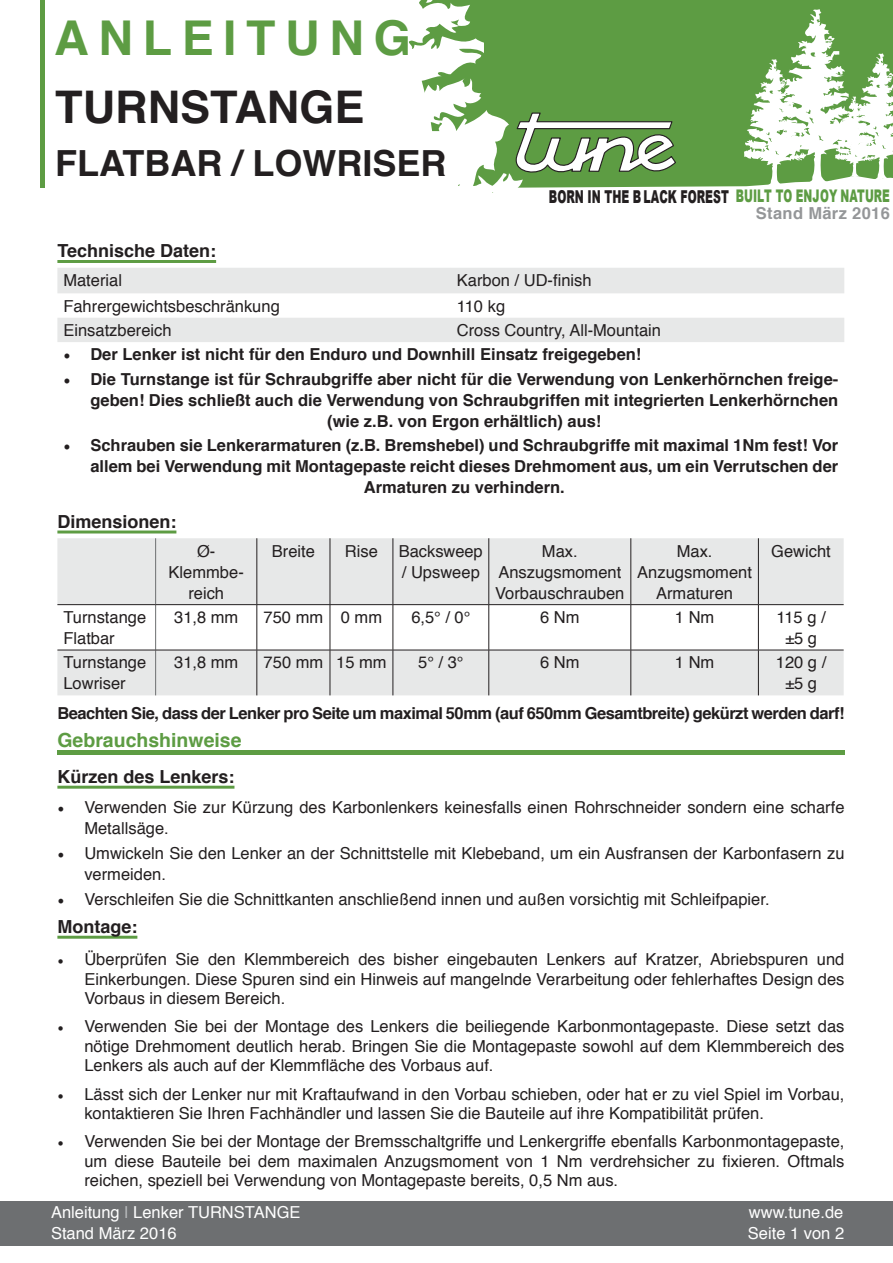
<style>
.page{position:relative;width:893px;height:1263px;background:#fff}
.page>*{position:absolute;margin:0;border:0;box-sizing:border-box;transform-origin:0 0}
.t1{font:700 48px "Helvetica";letter-spacing:.2em;color:#5d9c43}
.t2{font:700 45px "Helvetica";color:#231f20}
.t3{font:700 36px "Helvetica";color:#231f20}
.t4{font:700 19.5px "Helvetica";color:#5d9c43}
.t5{font:700 18px "Helvetica";color:#231f20}
.t6{font:900 17.7px "Arial";color:#231f20;scale:.61 1}
.t7{font:16.5px/21px "Helvetica";color:#231f20}
.t8{font:700 16.5px "Helvetica";color:#231f20}
.t9{font:700 16.5px "Helvetica";letter-spacing:-.03em;color:#231f20}
.t10{font:16.5px "Helvetica";color:#fff}
.t11{font:700 16.5px "Helvetica";letter-spacing:.02em;color:#949698}
.s1{font-size:17.4px;color:#5d9c43}
.s2{font-family:"Minion Pro";font-size:18px}
.s3{font-family:"Minion Pro"}
.s4{color:#bcbec0}
</style>
<div class="page">
<div style="left:0;top:1201px;width:893px;height:44px;background:#6d6f71"></div>
<hr style="left:57px;top:260px;width:159px;height:3px;background:#5d9c43">
<hr style="left:57px;top:530px;width:119px;height:3px;background:#5d9c43">
<hr style="left:57px;top:786px;width:177px;height:3px;background:#5d9c43">
<hr style="left:57px;top:936px;width:80px;height:3px;background:#5d9c43">
<svg style="left:57px;top:268px;width:787px;height:74px;fill:#e7e8e8"></svg>
<svg style="left:57px;top:538px;width:787px;height:157px;fill:#e7e8e8"></svg>
<hr style="left:155px;top:538px;width:1px;height:66px;background:#6d6f71">
<hr style="left:155px;top:605px;width:1px;height:45px;background:#6d6f71">
<hr style="left:155px;top:650px;width:1px;height:45px;background:#6d6f71">
<hr style="left:257px;top:538px;width:1px;height:66px;background:#231f20">
<hr style="left:330px;top:538px;width:1px;height:66px;background:#231f20">
<hr style="left:393px;top:538px;width:1px;height:66px;background:#231f20">
<hr style="left:489px;top:538px;width:1px;height:66px;background:#231f20">
<hr style="left:631px;top:538px;width:1px;height:66px;background:#231f20">
<hr style="left:758px;top:538px;width:1px;height:66px;background:#231f20">
<hr style="left:57px;top:604px;width:99px;height:1px;background:#231f20">
<hr style="left:156px;top:604px;width:101px;height:1px;background:#231f20">
<hr style="left:257px;top:604px;width:73px;height:1px;background:#231f20">
<hr style="left:257px;top:605px;width:1px;height:45px;background:#231f20">
<hr style="left:330px;top:604px;width:63px;height:1px;background:#231f20">
<hr style="left:330px;top:605px;width:1px;height:45px;background:#231f20">
<hr style="left:393px;top:604px;width:96px;height:1px;background:#231f20">
<hr style="left:393px;top:605px;width:1px;height:45px;background:#231f20">
<hr style="left:489px;top:604px;width:142px;height:1px;background:#231f20">
<hr style="left:489px;top:605px;width:1px;height:45px;background:#231f20">
<hr style="left:631px;top:604px;width:127px;height:1px;background:#231f20">
<hr style="left:631px;top:605px;width:1px;height:45px;background:#231f20">
<hr style="left:758px;top:604px;width:86px;height:1px;background:#231f20">
<hr style="left:758px;top:605px;width:1px;height:45px;background:#231f20">
<hr style="left:57px;top:650px;width:99px;height:1px;background:#231f20">
<hr style="left:156px;top:650px;width:101px;height:1px;background:#231f20">
<hr style="left:257px;top:650px;width:73px;height:1px;background:#231f20">
<hr style="left:257px;top:650px;width:1px;height:45px;background:#231f20">
<hr style="left:330px;top:650px;width:63px;height:1px;background:#231f20">
<hr style="left:330px;top:650px;width:1px;height:45px;background:#231f20">
<hr style="left:393px;top:650px;width:96px;height:1px;background:#231f20">
<hr style="left:393px;top:650px;width:1px;height:45px;background:#231f20">
<hr style="left:489px;top:650px;width:142px;height:1px;background:#231f20">
<hr style="left:489px;top:650px;width:1px;height:45px;background:#231f20">
<hr style="left:631px;top:650px;width:127px;height:1px;background:#231f20">
<hr style="left:631px;top:650px;width:1px;height:45px;background:#231f20">
<hr style="left:758px;top:650px;width:86px;height:1px;background:#231f20">
<hr style="left:758px;top:650px;width:1px;height:45px;background:#231f20">
<div style="left:57px;top:750px;width:788px;height:5px;background:#5d9c43"></div>
<svg style="left:409px;top:0;width:114px;height:193px"></svg>
<svg style="left:499px;top:8px;width:394px;height:185px"></svg>
<div style="left:40px;top:0;width:5px;height:188px;background:#5d9c43"></div>
<h1 class="t1" style="left:54px;top:-1px;width:358px">ANLEITUNG</h1>
<h2 class="t2" style="left:55px;top:71px;width:311px">TURNSTANGE</h2>
<h3 class="t3" style="left:55px;top:134px;width:393px">FLATBAR / LOWRISER</h3>
<p class="t6" style="left:549px;top:184px;width:561px">BORN IN THE B LACK FOREST <span class="s1">BUILT TO ENJOY NATURE</span></p>
<p class="t11" style="left:756px;top:200px;width:135px">Stand März 2016</p>
<p class="t5" style="left:57px;top:236px;width:160px">Technische Daten:</p>
<p class="t7" style="left:63px;top:270px;width:60px">Material</p>
<p class="t7" style="left:457px;top:270px;width:136px">Karbon / UD-finish</p>
<p class="t7" style="left:63px;top:296px;width:218px">Fahrergewichtsbeschränkung</p>
<p class="t7" style="left:457px;top:296px;width:50px">110 kg</p>
<p class="t7" style="left:63px;top:320px;width:110px">Einsatzbereich</p>
<p class="t7" style="left:457px;top:320px;width:206px">Cross Country, All-Mountain</p>
<p class="t8" style="left:63px;top:341px;width:580px"><span class="s2">•</span> Der Lenker ist nicht für den Enduro und Downhill Einsatz freigegeben!</p>
<p class="t8" style="left:63px;top:366px;width:776px"><span class="s2">•</span> Die Turnstange ist für Schraubgriffe aber nicht für die Verwendung von Lenkerhörnchen freige-</p>
<p class="t8" style="left:90px;top:387px;width:749px">geben! Dies schließt auch die Verwendung von Schraubgriffen mit integrierten Lenkerhörnchen</p>
<p class="t8" style="left:327px;top:408px;width:276px">(wie z.B. von Ergon erhältlich) aus!</p>
<p class="t8" style="left:63px;top:432px;width:776px"><span class="s2">•</span> Schrauben sie Lenkerarmaturen (z.B. Bremshebel) und Schraubgriffe mit maximal 1Nm fest! Vor</p>
<p class="t8" style="left:90px;top:453px;width:749px">allem bei Verwendung mit Montagepaste reicht dieses Drehmoment aus, um ein Verrutschen der</p>
<p class="t8" style="left:364px;top:474px;width:202px">Armaturen zu verhindern.</p>
<p class="t5" style="left:57px;top:507px;width:121px">Dimensionen:</p>
<p class="t7" style="left:169px;top:541px;width:77px;text-align:center">Ø-<br>Klemmbe&shy;reich</p>
<p class="t7" style="left:272px;top:541px;width:45px">Breite</p>
<p class="t7" style="left:345px;top:541px;width:35px">Rise</p>
<p class="t7" style="left:399px;top:541px;width:85px">Backsweep / Upsweep</p>
<p class="t7" style="left:495px;top:541px;width:131px;text-align:center">Max.<br>Anszugsmoment<br>Vorbauschrauben</p>
<p class="t7" style="left:637px;top:541px;width:116px;text-align:center">Max.<br>Anzugsmoment<br>Armaturen</p>
<p class="t7" style="left:771px;top:541px;width:61px">Gewicht</p>
<p class="t7" style="left:63px;top:607px;width:84px">Turnstange<br>Flatbar</p>
<p class="t7" style="left:174px;top:607px;width:66px">31,8 mm</p>
<p class="t7" style="left:264px;top:607px;width:120px">750 mm 0 mm</p>
<p class="t7" style="left:411px;top:607px;width:61px">6,5° / 0°</p>
<p class="t7" style="left:540px;top:607px;width:41px">6 Nm</p>
<p class="t7" style="left:675px;top:607px;width:41px">1 Nm</p>
<p class="t7" style="left:776px;top:607px;width:51px;text-align:center">115 g / ±5 g</p>
<p class="t7" style="left:63px;top:653px;width:84px">Turnstange<br>Lowriser</p>
<p class="t7" style="left:174px;top:653px;width:66px">31,8 mm</p>
<p class="t7" style="left:264px;top:653px;width:125px">750 mm 15 mm</p>
<p class="t7" style="left:418px;top:653px;width:47px">5° / 3°</p>
<p class="t7" style="left:540px;top:653px;width:41px">6 Nm</p>
<p class="t7" style="left:675px;top:653px;width:41px">1 Nm</p>
<p class="t7" style="left:776px;top:653px;width:52px;text-align:center">120 g / ±5 g</p>
<p class="t9" style="left:57px;top:700px;width:789px">Beachten Sie, dass der Lenker pro Seite um maximal 50mm (auf 650mm Gesamtbreite) gekürzt werden darf!</p>
<p class="t4" style="left:57px;top:724px;width:186px">Gebrauchshinweise</p>
<p class="t5" style="left:57px;top:762px;width:179px">Kürzen des Lenkers:</p>
<p class="t7" style="left:84px;top:797px;width:762px;text-indent:-27px"><span class="s2">•</span> Verwenden Sie zur Kürzung des Karbonlenkers keinesfalls einen Rohrschneider sondern eine scharfe<br>Metallsäge.</p>
<p class="t7" style="left:84px;top:843px;width:762px;text-indent:-27px"><span class="s2">•</span> Umwickeln Sie den Lenker an der Schnittstelle mit Klebeband, um ein Ausfransen der Karbonfasern zu vermeiden.</p>
<p class="t7" style="left:57px;top:889px;width:714px"><span class="s2">•</span> Verschleifen Sie die Schnittkanten anschließend innen und außen vorsichtig mit Schleifpapier.</p>
<p class="t5" style="left:57px;top:912px;width:81px">Montage:</p>
<p class="t7" style="left:84px;top:950px;width:762px;line-height:19.5px;text-align:justify;text-indent:-27px"><span class="s3">•</span> Überprüfen Sie den Klemmbereich des bisher eingebauten Lenkers auf Kratzer, Abriebspuren und Einkerbungen. Diese Spuren sind ein Hinweis auf mangelnde Verarbeitung oder fehlerhaftes Design des Vorbaus in diesem Bereich.</p>
<p class="t7" style="left:84px;top:1017px;width:762px;line-height:19.5px;text-align:justify;text-indent:-27px"><span class="s3">•</span> Verwenden Sie bei der Montage des Lenkers die beiliegende Karbonmontagepaste. Diese setzt das nötige Drehmoment deutlich herab. Bringen Sie die Montagepaste sowohl auf dem Klemmbereich des Lenkers als auch auf der Klemmfläche des Vorbaus auf.</p>
<p class="t7" style="left:84px;top:1084px;width:762px;line-height:19.5px;text-indent:-27px"><span class="s3">•</span> Lässt sich der Lenker nur mit Kraftaufwand in den Vorbau schieben, oder hat er zu viel Spiel im Vorbau, kontaktieren Sie Ihren Fachhändler und lassen Sie die Bauteile auf ihre Kompatibilität prüfen.</p>
<p class="t7" style="left:84px;top:1132px;width:762px;line-height:19.5px;text-align:justify;text-indent:-27px"><span class="s3">•</span> Verwenden Sie bei der Montage der Bremsschaltgriffe und Lenkergriffe ebenfalls Karbonmontagepaste, um diese Bauteile bei dem maximalen Anzugsmoment von 1 Nm verdrehsicher zu fixieren. Oftmals reichen, speziell bei Verwendung von Montagepaste bereits, 0,5 Nm aus.</p>
<p class="t10" style="left:51px;top:1200px;width:251px">Anleitung <span class="s4">|</span> Lenker TURNSTANGE</p>
<p class="t10" style="left:749px;top:1200px;width:96px">www.tune.de</p>
<p class="t10" style="left:51px;top:1221px;width:127px">Stand März 2016</p>
<p class="t10" style="left:748px;top:1221px;width:98px">Seite 1 von 2</p>
</div>
